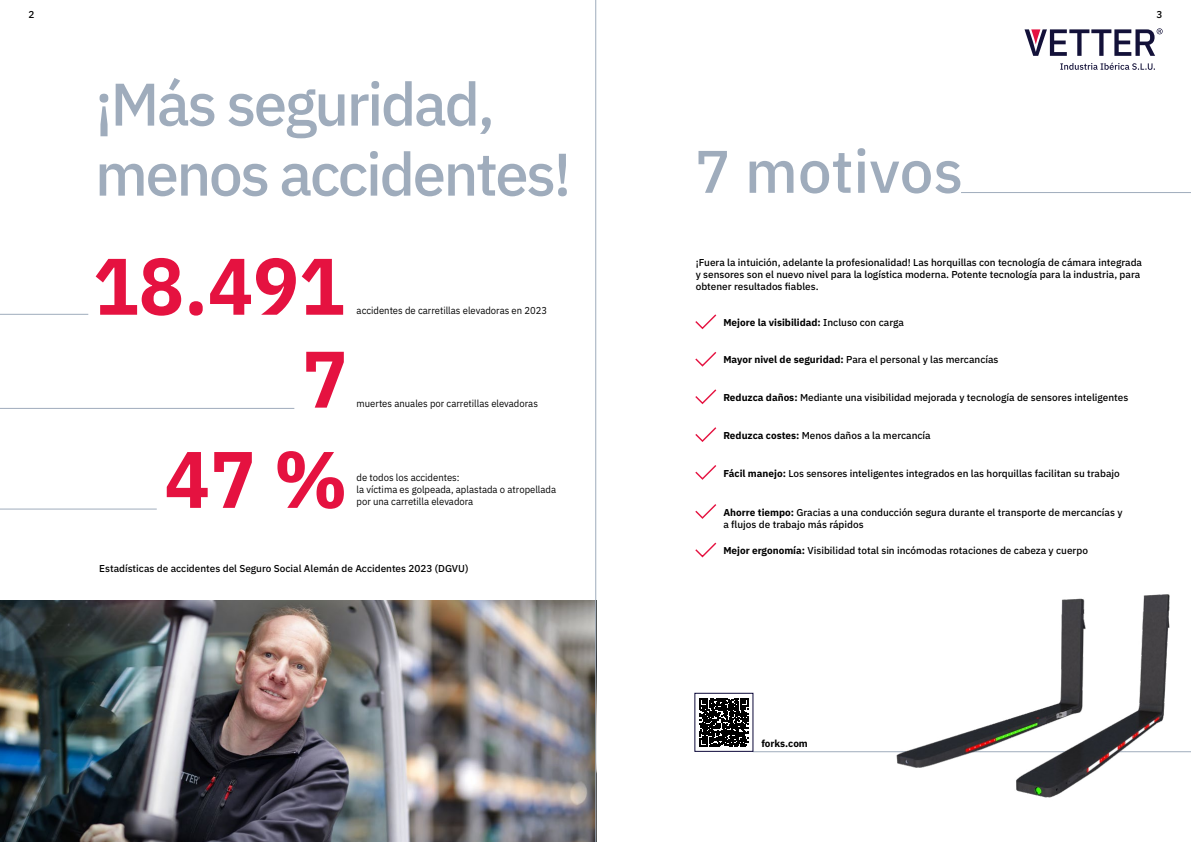
<style>
.page{position:relative;width:1191px;height:842px;background:#fff}
.page>*{position:absolute;margin:0;border:0;box-sizing:border-box;transform-origin:0 0}
.t1{font:700 80px/92.9px "IBM Plex Sans";color:#e51240;text-align:right;scale:.95 1}
.t2{font:500 60px/70px "IBM Plex Sans";letter-spacing:-.04em;color:#9facbc}
.t3{font:500 60px "IBM Plex Sans";color:#9facbc}
.t4{font:500 10px/12px "IBM Plex Sans";color:#000}
.t5{font:10px/12px "IBM Plex Sans";color:#000;scale:.95 1}
.t6{font:700 10px "IBM Plex Sans";color:#000}
.s1{font-weight:500}
.s2{font-weight:700}
</style>
<div class="page">
<img style="left:0;top:600px;width:595px;height:242px">
<hr style="left:595px;top:0;width:1px;height:842px;background:#9facbc">
<hr style="left:0;top:314px;width:88px;height:1px;background:#9facbc">
<hr style="left:0;top:408px;width:294px;height:1px;background:#9facbc">
<hr style="left:0;top:509px;width:156px;height:1px;background:#9facbc">
<hr style="left:753px;top:751px;width:438px;height:1px;background:#9facbc">
<hr style="left:961px;top:192px;width:230px;height:1px;background:#9facbc">
<svg style="left:699px;top:698px;width:49px;height:49px"></svg>
<svg style="left:1060px;top:63px;width:95px;height:7px"></svg>
<svg style="left:1024px;top:28px;width:138px;height:28px"></svg>
<svg style="left:695px;top:314px;width:22px;height:16px"></svg>
<svg style="left:695px;top:352px;width:22px;height:15px"></svg>
<svg style="left:695px;top:389px;width:22px;height:16px"></svg>
<svg style="left:695px;top:427px;width:22px;height:15px"></svg>
<svg style="left:695px;top:465px;width:22px;height:15px"></svg>
<svg style="left:695px;top:504px;width:22px;height:15px"></svg>
<svg style="left:695px;top:542px;width:22px;height:16px"></svg>
<img style="left:845px;top:594px;width:346px;height:204px">
<p class="t4" style="left:28px;top:8px;width:7px">2</p>
<p class="t4" style="left:1156px;top:8px;width:7px">3</p>
<h2 class="t2" style="left:95px;top:64px;width:478px">¡Más seguridad, menos accidentes!</h2>
<h1 class="t1" style="left:93px;top:233px;width:270px">18.491<br>7</h1>
<p class="t5" style="left:356px;top:304px;width:202px">accidentes de carretillas elevadoras en 2023</p>
<p class="t5" style="left:356px;top:396px;width:192px">muertes anuales por carretillas elevadoras</p>
<h1 class="t1" style="left:164px;top:426px;width:194px">47 %</h1>
<p class="t5" style="left:356px;top:471px;width:212px">de todos los accidentes:<br>la víctima es golpeada, aplastada o atropellada por una carretilla elevadora</p>
<p class="t4" style="left:99px;top:562px;width:371px">Estadísticas de accidentes del Seguro Social Alemán de Accidentes 2023 (DGVU)</p>
<h2 class="t3" style="left:694px;top:125px;width:270px">7 motivos</h2>
<p class="t4" style="left:696px;top:255px;width:448px">¡Fuera la intuición, adelante la profesionalidad! Las horquillas con tecnología de cámara integrada y sensores son el nuevo nivel para la logística moderna. Potente tecnología para la industria, para obtener resultados fiables.</p>
<p class="t6" style="left:723px;top:314px;width:182px">Mejore la visibilidad: <span class="s1">Incluso con carga</span></p>
<p class="t4" style="left:723px;top:353px;width:277px"><span class="s2">Mayor nivel de seguridad:</span> Para el personal y las mercancías</p>
<p class="t4" style="left:723px;top:391px;width:406px"><span class="s2">Reduzca daños:</span> Mediante una visibilidad mejorada y tecnología de sensores inteligentes</p>
<p class="t4" style="left:723px;top:428px;width:209px"><span class="s2">Reduzca costes:</span> Menos daños a la mercancía</p>
<p class="t4" style="left:723px;top:466px;width:398px"><span class="s2">Fácil manejo:</span> Los sensores inteligentes integrados en las horquillas facilitan su trabajo</p>
<p class="t4" style="left:723px;top:505px;width:400px"><span class="s2">Ahorre tiempo:</span> Gracias a una conducción segura durante el transporte de mercancías y a flujos de trabajo más rápidos</p>
<p class="t4" style="left:723px;top:544px;width:366px"><span class="s2">Mejor ergonomía:</span> Visibilidad total sin incómodas rotaciones de cabeza y cuerpo</p>
<p class="t6" style="left:761px;top:735px;width:48px">forks.com</p>
</div>
